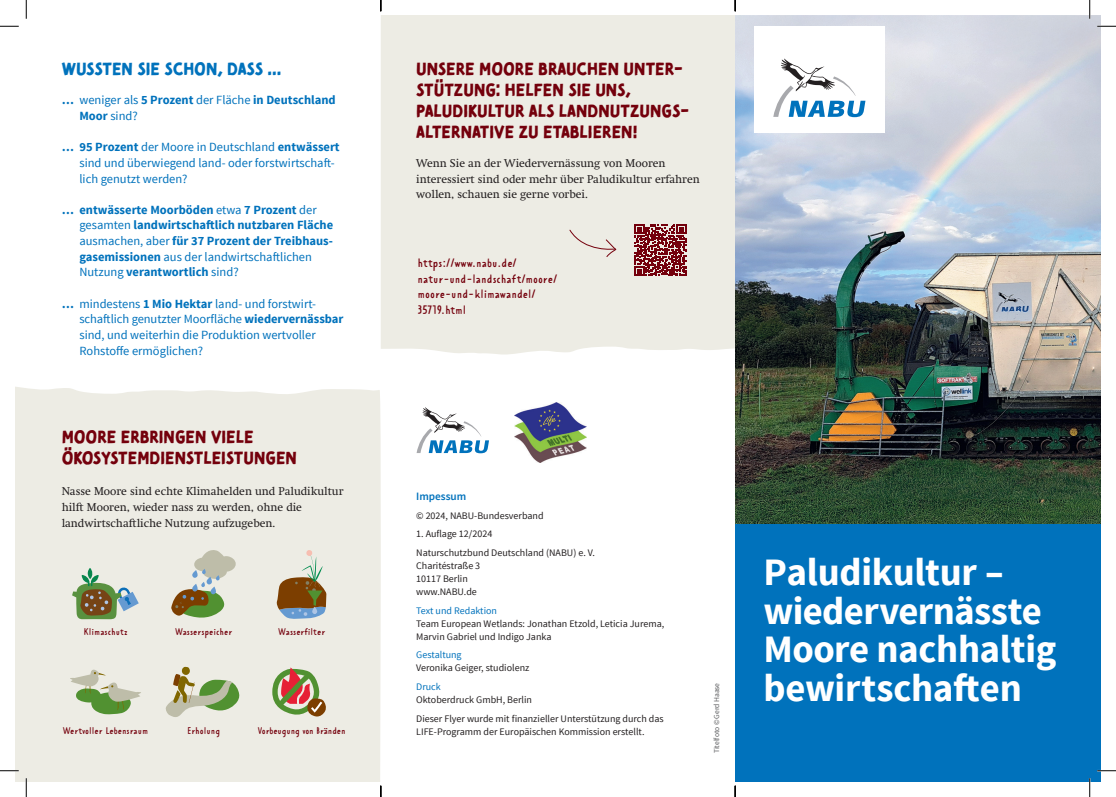
<style>
.page{position:relative;width:1116px;height:797px;background:#fff}
.page>*{position:absolute;margin:0;border:0;box-sizing:border-box;transform-origin:0 0}
.t1{font:700 38.75px/38.8px "Source Sans Pro";letter-spacing:-.01em;color:#fff}
.t2{font:17.5px/21px "Tomarik Brush";color:#74000c}
.t3{font:17.5px "Tomarik Brush";color:#0072bc}
.t4{font:12.5px/15.6px "Source Sans Pro";color:#0072bc}
.t5{font:700 12.5px/15.6px "Source Sans Pro";color:#0072bc}
.t6{font:12.5px/15.6px "Tomarik Poster";color:#74000c}
.t7{font:11.25px/15.6px "Swift";color:#231f20}
.t8{font:600 11.25px "Source Sans Pro";color:#0072bc}
.t9{font:10px/13.1px "Source Sans Pro";color:#231f20}
.t10{font:10px "Tomarik Poster";color:#74000c}
.t11{font:10px "Source Sans Pro";color:#0072bc}
.t12{font:7.5px "Source Sans Pro";color:#57585a}
.s1{font-family:"Source Sans 3"}
.s2{font-weight:400}
.s3{font-family:"Source Sans 3";font-weight:700}
.s4{font-weight:700}
</style>
<div class="page">
<div style="left:16px;top:387px;width:365px;height:394px;background:#edece4"></div>
<div style="left:381px;top:16px;width:354px;height:339px;background:#edece4"></div>
<img style="left:735px;top:16px;width:365px;height:507px">
<div style="left:754px;top:26px;width:130px;height:107px;background:#fff"></div>
<svg style="left:773px;top:58px;width:92px;height:59px"></svg>
<svg style="left:416px;top:407px;width:73px;height:46px"></svg>
<div style="left:735px;top:523px;width:365px;height:258px;background:#0072bc"></div>
<img style="left:514px;top:403px;width:73px;height:59px">
<div style="left:568px;top:214px;width:50px;height:51px;background:#edece4"></div>
<svg style="left:72px;top:568px;width:67px;height:51px;background:#a4af95"></svg>
<svg style="left:171px;top:548px;width:65px;height:71px;background:#bec0a7"></svg>
<svg style="left:276px;top:550px;width:50px;height:70px;background:#ada28b"></svg>
<svg style="left:69px;top:669px;width:73px;height:45px;background:#bdcbab"></svg>
<svg style="left:165px;top:666px;width:75px;height:51px;background:#bec6a4"></svg>
<svg style="left:272px;top:667px;width:54px;height:50px;background:#b49d7c"></svg>
<svg style="left:634px;top:224px;width:52px;height:52px;background:#964349"></svg>
<svg style="left:0;top:25px;width:19px;height:2px"></svg>
<svg style="left:1097px;top:25px;width:18px;height:2px"></svg>
<svg style="left:0;top:770px;width:19px;height:1px"></svg>
<svg style="left:1097px;top:770px;width:18px;height:1px"></svg>
<svg style="left:25px;top:0;width:2px;height:19px"></svg>
<svg style="left:25px;top:778px;width:2px;height:19px"></svg>
<svg style="left:1088px;top:0;width:2px;height:19px"></svg>
<svg style="left:1088px;top:778px;width:2px;height:19px"></svg>
<svg style="left:380px;top:785px;width:1px;height:12px"></svg>
<svg style="left:734px;top:0;width:2px;height:11px"></svg>
<svg style="left:734px;top:785px;width:2px;height:12px"></svg>
<h2 class="t3" style="left:62px;top:53px;width:221px">WUSSTEN SIE SCHON, DASS ...</h2>
<p class="t5" style="left:79px;top:93px;width:258px;text-indent:-18px"><span class="s1">…</span> <span class="s2">weniger als</span> 5 Prozent <span class="s2">der Fläche</span> in Deutschland<br>Moor <span class="s2">sind?</span></p>
<p class="t4" style="left:79px;top:140px;width:262px;text-indent:-18px"><span class="s3">…</span> <span class="s4">95 Prozent</span> der Moore in Deutschland <span class="s4">entwässert </span>sind und überwiegend land- oder forstwirtschaft&shy;lich genutzt werden?</p>
<p class="t5" style="left:79px;top:202px;width:255px;text-indent:-18px"><span class="s1">…</span> entwässerte Moorböden <span class="s2">etwa</span> 7 Prozent <span class="s2">der gesamten</span> landwirtschaftlich nutzbaren Fläche <span class="s2">ausmachen, aber</span> für 37 Prozent der Treibhaus&shy;gasemissionen <span class="s2">aus der land wirt schaftlichen Nutzung</span> verantwortlich <span class="s2">sind?</span></p>
<p class="t4" style="left:79px;top:296px;width:265px;text-indent:-18px"><span class="s3">…</span> mindestens <span class="s4">1 Mio Hektar</span> land- und forstwirt - schaftlich genutzter Moorfläche <span class="s4">wiedervernässbar </span>sind, und weiterhin die Produktion wertvoller Rohstoffe ermöglichen?</p>
<h2 class="t2" style="left:62px;top:425px;width:237px">MOORE ERBRINGEN VIELE<br>ÖKOSYSTEMDIENSTLEISTUNGEN</h2>
<p class="t7" style="left:62px;top:483px;width:283px">Nasse Moore sind echte Klima helden und Paludikultur hilft Mooren, wieder nass zu werden, ohne die landwirtschaftliche Nutzung aufzugeben.</p>
<p class="t10" style="left:84px;top:624px;width:45px">Klimaschutz</p>
<p class="t10" style="left:175px;top:624px;width:59px">Wasserspeicher</p>
<p class="t10" style="left:278px;top:624px;width:48px">Wasserfilter</p>
<p class="t10" style="left:63px;top:723px;width:87px">Wertvoller Lebensraum</p>
<p class="t10" style="left:187px;top:723px;width:34px">Erholung</p>
<p class="t10" style="left:258px;top:723px;width:89px">Vorbeugung von Bränden</p>
<h2 class="t2" style="left:416px;top:56px;width:274px">UNSERE MOORE BRAUCHEN UNTER-<br>STÜTZUNG: HELFEN SIE UNS,<br>PALUDIKULTUR ALS LANDNUTZUNGS-<br>ALTER NATIVE ZU ETABLIEREN!</h2>
<p class="t7" style="left:416px;top:155px;width:285px">Wenn Sie an der Wiedervernässung von Mooren interessiert sind oder mehr über Paludikultur erfahren wollen, schauen sie gerne vorbei.</p>
<p class="t6" style="left:417px;top:254px;width:141px">https://www.nabu.de/ natur-und-landschaft/moore/ moore-und-klimawandel/<br>35719.html</p>
<p class="t8" style="left:416px;top:489px;width:52px">Impessum</p>
<p class="t9" style="left:416px;top:509px;width:129px">© 2024, NABU-Bundesverband</p>
<p class="t9" style="left:416px;top:525px;width:180px;line-height:18.5px">1. Auflage 12/2024<br>Naturschutzbund Deutschland (NABU) e. V.</p>
<p class="t9" style="left:416px;top:559px;width:66px">Charitéstraße 3<br>10117 Berlin www.NABU.de</p>
<p class="t11" style="left:416px;top:604px;width:82px">Text und Redaktion</p>
<p class="t9" style="left:416px;top:617px;width:249px">Team European Wetlands: Jonathan Etzold, Leticia Jurema,<br>Marvin Gabriel und Indigo Janka</p>
<p class="t11" style="left:416px;top:648px;width:47px">Gestaltung</p>
<p class="t9" style="left:416px;top:661px;width:115px">Veronika Geiger, studiolenz</p>
<p class="t11" style="left:416px;top:680px;width:26px">Druck</p>
<p class="t9" style="left:416px;top:690px;width:249px;line-height:18.5px">Oktoberdruck GmbH, Berlin<br>Dieser Flyer wurde mit finanzieller Unterstützung durch das</p>
<p class="t9" style="left:416px;top:725px;width:230px">LIFE-Programm der Europäischen Kommission erstellt.</p>
<p class="t12" style="left:712px;top:753px;width:72px;rotate:-90deg">Titelfoto © Gerd Haase</p>
<h1 class="t1" style="left:763px;top:554px;width:294px">Paludikultur – wiedervernässte<br>Moore nachhaltig bewirt schaften</h1>
</div>
